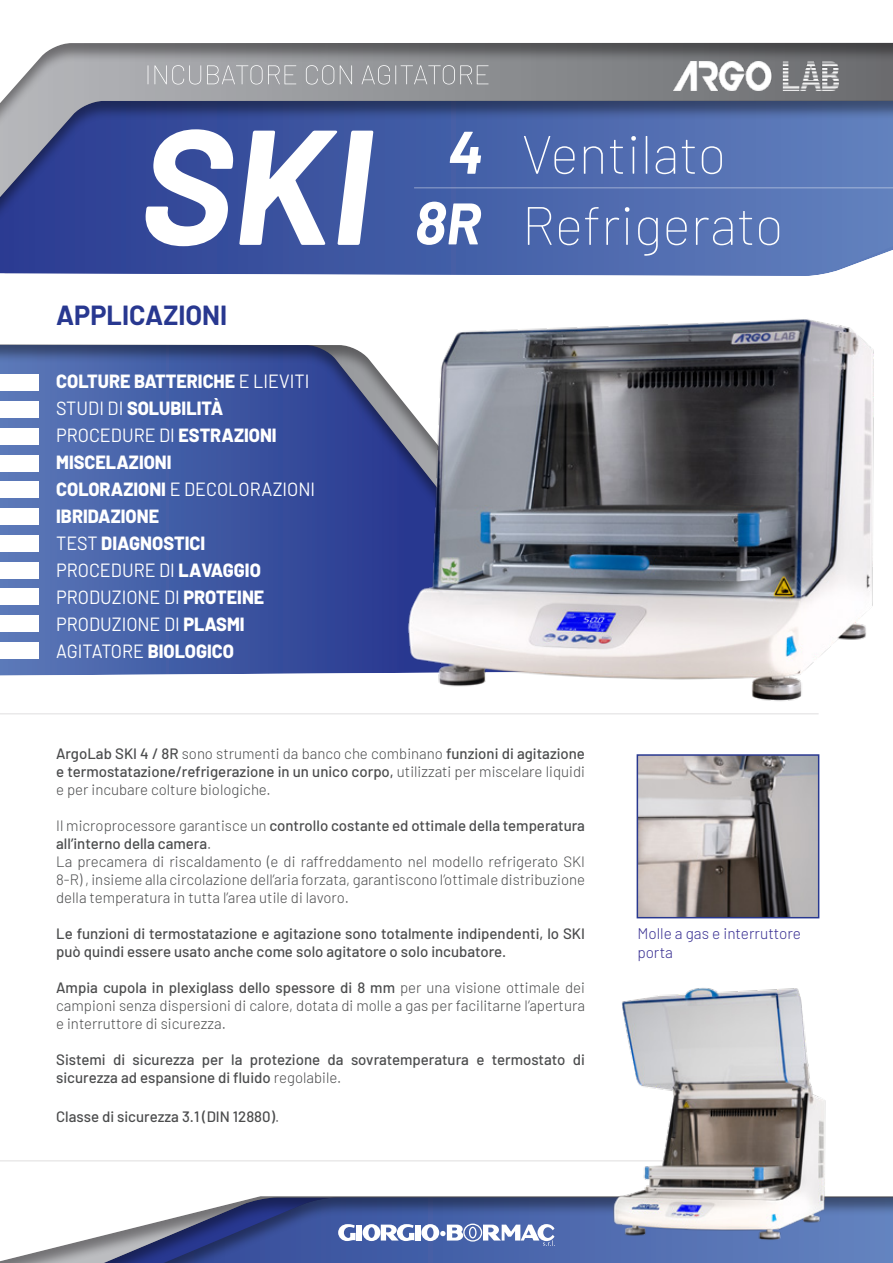
<style>
.page{position:relative;width:893px;height:1263px;background:#fff}
.page>*{position:absolute;margin:0;border:0;box-sizing:border-box;transform-origin:0 0}
.t1{font:100 54px/71.1px "Barlow";color:#fff}
.t2{font:700 27px "Barlow";color:#283890}
.t3{font:800 19.05px/27px "Barlow";color:#fff;scale:.94 1}
.t4{font:300 15.45px/18.5px "Barlow";color:#3a3193}
.t5{font:300 15px/18px "Barlow";color:#4b4c4d;text-align:justify}
.t6{font:500 15px/18px "Barlow";color:#4b4c4d}
.s1{font-weight:400}
.s2{font-weight:500}
.s3{font-weight:300}
</style>
<div class="page">
<div style="left:0;top:1196px;width:893px;height:67px;background:#231f20;opacity:.45"></div>
<div style="left:0;top:41px;width:893px;height:179px;background:#231f20;opacity:.45"></div>
<div style="left:0;top:343px;width:575px;height:336px;background:#231f20;opacity:.45"></div>
<div style="left:0;top:99px;width:893px;height:179px;background:#231f20;opacity:.45"></div>
<img style="left:390px;top:319px;width:484px;height:382px">
<svg style="left:338px;top:1224px;width:18px;height:17px"></svg>
<div style="left:356px;top:1224px;width:6px;height:16px;background:#fff"></div>
<svg style="left:363px;top:1224px;width:51px;height:17px"></svg>
<div style="left:415px;top:1224px;width:6px;height:16px;background:#fff"></div>
<svg style="left:421px;top:1223px;width:95px;height:23px"></svg>
<svg style="left:148px;top:65px;width:340px;height:20px;background:#a5a7aa"></svg>
<hr style="left:0;top:713px;width:819px;height:1px;background:#231f20">
<hr style="left:0;top:1160px;width:819px;height:1px;background:#231f20">
<div style="left:0;top:374px;width:38px;height:17px;background:#fff"></div>
<div style="left:0;top:481px;width:38px;height:17px;background:#fff"></div>
<div style="left:0;top:428px;width:38px;height:16px;background:#fff"></div>
<div style="left:0;top:535px;width:38px;height:16px;background:#fff"></div>
<div style="left:0;top:401px;width:38px;height:17px;background:#fff"></div>
<div style="left:0;top:508px;width:38px;height:17px;background:#fff"></div>
<div style="left:0;top:455px;width:38px;height:16px;background:#fff"></div>
<div style="left:0;top:562px;width:38px;height:16px;background:#fff"></div>
<div style="left:0;top:589px;width:38px;height:16px;background:#fff"></div>
<div style="left:0;top:615px;width:38px;height:17px;background:#fff"></div>
<div style="left:0;top:642px;width:38px;height:17px;background:#fff"></div>
<img style="left:673px;top:62px;width:166px;height:29px">
<svg style="left:146px;top:129px;width:227px;height:117px"></svg>
<svg style="left:450px;top:132px;width:31px;height:42px"></svg>
<svg style="left:417px;top:202px;width:64px;height:43px"></svg>
<hr style="left:414px;top:187px;width:479px;height:1px;background:#fff">
<img style="left:640px;top:757px;width:176px;height:158px">
<div style="left:637px;top:754px;width:182px;height:164px;border:2px solid #283890"></div>
<img style="left:516px;top:988px;width:377px;height:264px">
<h2 class="t2" style="left:56px;top:296px;width:173px">APPLICAZIONI</h2>
<p class="t3" style="left:56px;top:367px;width:277px">COLTURE BATTERICHE <span class="s1">E LIEVITI<br>STUDI DI</span> SOLUBILITÀ<br><span class="s1">PROCEDURE DI</span> ESTRAZIONI<br>MISCELAZIONI<br>COLORAZIONI <span class="s1">E DECOLORAZIONI<br></span>IBRIDAZIONE<br><span class="s1">TEST</span> DIAGNOSTICI<br><span class="s1">PROCEDURE DI</span> LAVAGGIO<br><span class="s1">PRODUZIONE DI</span> PROTEINE<br><span class="s1">PRODUZIONE DI</span> PLASMI<br><span class="s1">AGITATORE</span> BIOLOGICO</p>
<h1 class="t1" style="left:522px;top:115px;width:263px">Ventilato<br>Refrigerato</h1>
<p class="t5" style="left:56px;top:743px;width:530px"><span class="s2">ArgoLab SKI 4 / 8R</span> sono strumenti da banco che combinano <span class="s2">funzioni di agitazione e termostatazione/refrigerazione in un unico corpo,</span> utilizzati per miscelare liquidi e per incubare colture biologiche.</p>
<p class="t5" style="left:56px;top:815px;width:530px;text-align:left">Il microprocessore garantisce un <span class="s2">controllo costante ed ottimale della temperatura all’interno della camera</span>.<br>La precamera di riscaldamento (e di raffreddamento nel modello refrigerato SKI 8-R) , insieme alla circolazione dell’aria forzata, garantiscono l’ottimale distribuzione della temperatura in tutta l’area utile di lavoro.</p>
<p class="t6" style="left:56px;top:923px;width:530px">Le funzioni di termostatazione e agitazione sono totalmente indipendenti, lo SKI può quindi essere usato anche come solo agitatore o solo incubatore.</p>
<p class="t5" style="left:56px;top:977px;width:530px"><span class="s2">Ampia cupola in plexiglass dello spessore di 8 mm</span> per una visione ottimale dei campioni senza dispersioni di calore, dotata di molle a gas per facilitarne l’apertura e interruttore di sicurezza.</p>
<p class="t6" style="left:56px;top:1049px;width:530px">Sistemi di sicurezza per la protezione da sovratemperatura e termostato di sicurezza ad espansione di fluido <span class="s3">regolabile.</span></p>
<p class="t6" style="left:56px;top:1107px;width:225px">Classe di sicurezza 3.1 (DIN 12880)<span class="s3">.</span></p>
<p class="t4" style="left:637px;top:923px;width:165px">Molle a gas e interruttore porta</p>
</div>
